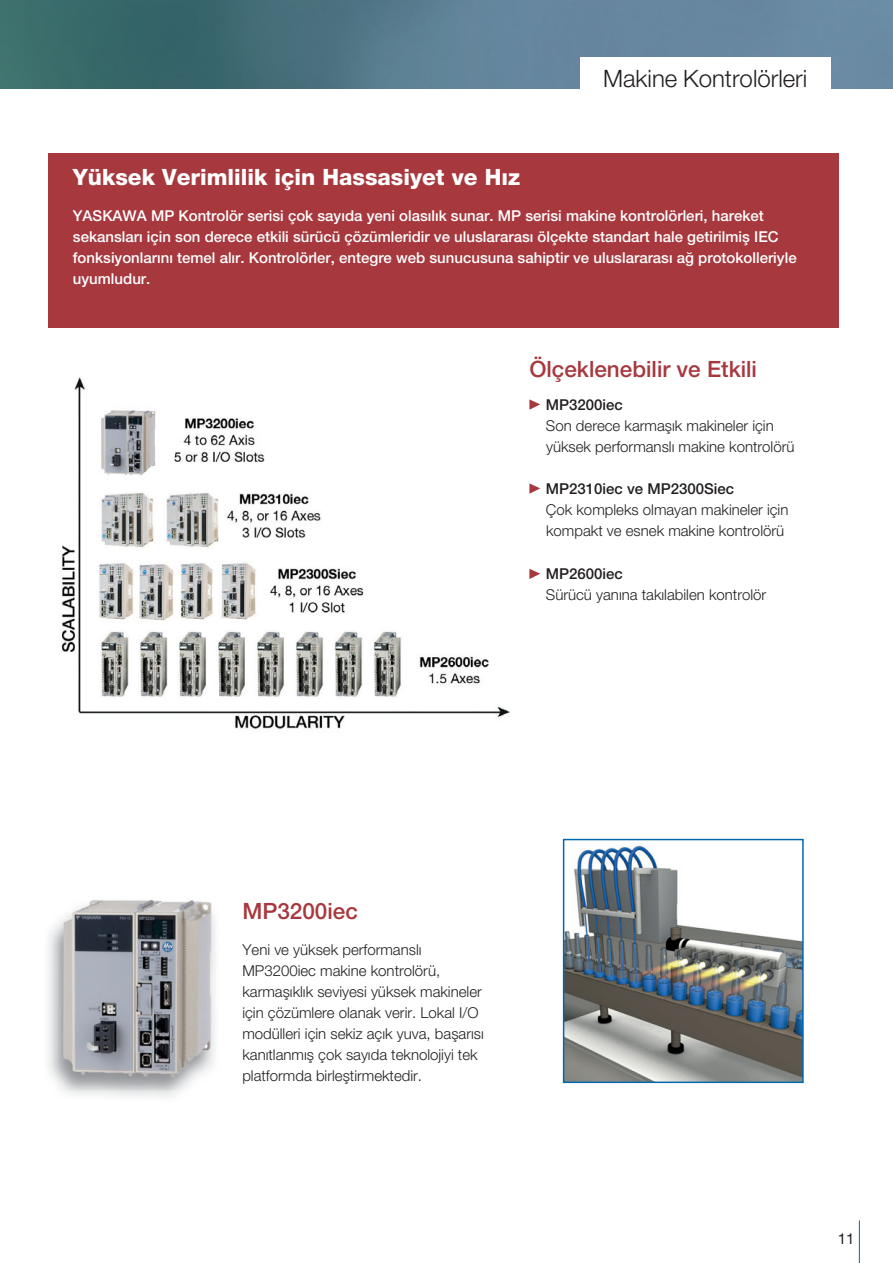
<style>
.page{position:relative;width:893px;height:1263px;background:#fff}
.page>*{position:absolute;margin:0;border:0;box-sizing:border-box;transform-origin:0 0}
.t1{font:300 24px "Helvetica Neue LT Pro";color:#231f20}
.t2{font:800 22.5px "Helvetica Neue LT Pro";color:#fff}
.t3{font:500 22.5px "Helvetica Neue LT Pro";color:#a7383e}
.t4{font:300 15px/21px "Helvetica Neue LT Pro";color:#231f20}
.t5{font:500 15px/21px "Helvetica Neue LT Pro";color:#fff}
.t6{font:500 15px "Helvetica Neue LT Pro";color:#231f20}
.t7{font:15px "Helvetica Neue LT Pro";color:#231f20}
</style>
<div class="page">
<div style="left:48px;top:153px;width:791px;height:175px;background:#a7383e"></div>
<img style="left:0;top:0;width:893px;height:88px">
<hr style="left:859px;top:1220px;width:1px;height:43px;background:#0066b3">
<div style="left:580px;top:57px;width:251px;height:49px;background:#fff"></div>
<svg style="left:529px;top:399px;width:11px;height:11px"></svg>
<svg style="left:529px;top:483px;width:11px;height:11px"></svg>
<svg style="left:529px;top:569px;width:11px;height:10px"></svg>
<img style="left:61px;top:377px;width:449px;height:352px">
<img style="left:45px;top:899px;width:173px;height:190px">
<img style="left:566px;top:845px;width:235px;height:235px">
<div style="left:563px;top:839px;width:241px;height:244px;border:2px solid #0069ad"></div>
<h1 class="t1" style="left:603px;top:70px;width:206px">Makine Kontrolörleri</h1>
<h2 class="t2" style="left:73px;top:169px;width:449px">Yüksek Verimlilik için Hassasiyet ve Hız</h2>
<p class="t5" style="left:73px;top:207px;width:725px">YASKAWA MP Kontrolör serisi çok sayıda yeni olasılık sunar. MP serisi makine kontrolörleri, hareket sekansları için son derece etkili sürücü çözümleridir ve uluslararası ölçekte standart hale getirilmiş IEC fonksiyonlarını temel alır. Kontrolörler, entegre web sunucusuna sahiptir ve uluslararası ağ protokolleriyle uyumludur.</p>
<h2 class="t3" style="left:529px;top:361px;width:229px">Ölçeklenebilir ve Etkili</h2>
<p class="t6" style="left:546px;top:399px;width:78px">MP3200iec</p>
<p class="t4" style="left:546px;top:417px;width:250px">Son derece karmaşık makineler için yüksek performanslı makine kontrolörü</p>
<p class="t6" style="left:546px;top:483px;width:190px">MP2310iec ve MP2300Siec</p>
<p class="t4" style="left:546px;top:501px;width:244px">Çok kompleks olmayan makineler için kompakt ve esnek makine kontrolörü</p>
<p class="t6" style="left:546px;top:568px;width:78px">MP2600iec</p>
<p class="t4" style="left:546px;top:586px;width:222px">Sürücü yanına takılabilen kontrolör</p>
<h2 class="t3" style="left:242px;top:903px;width:117px">MP3200iec</h2>
<p class="t4" style="left:242px;top:941px;width:243px">Yeni ve yüksek performanslı MP3200iec makine kontrolörü, karmaşıklık seviyesi yüksek makineler için çözümlere olanak verir. Lokal I/O modülleri için sekiz açık yuva, başarısı kanıtlanmış çok sayıda teknolojiyi tek platformda birleştirmektedir.</p>
<p class="t7" style="left:838px;top:1233px;width:18px">11</p>
</div>
